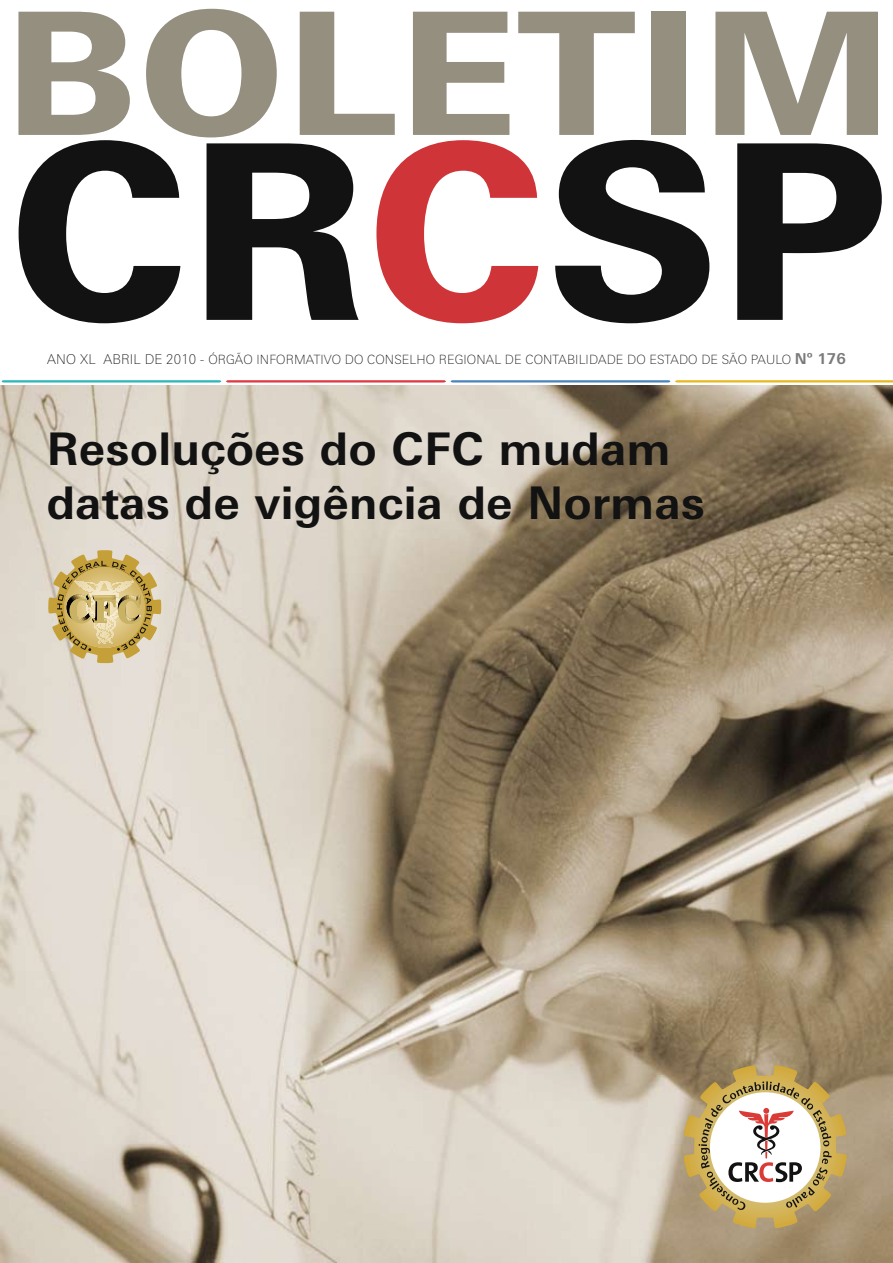
<style>
.page{position:relative;width:893px;height:1263px;background:#fff}
.page>*{position:absolute;margin:0;border:0;box-sizing:border-box;transform-origin:0 0}
.t1{font:800 244.05px "Linotype Univers Basic";color:#121212}
.t2{font:800 170.4px "Linotype Univers Basic";letter-spacing:.01em;color:#958f80;scale:1.08 1}
.t3{font:700 45px/54px "Linotype Univers Basic";letter-spacing:.01em;color:#121212}
.t4{font:100 12.75px "Linotype Univers Basic";letter-spacing:.01em;color:#121212}
.s1{color:#ce3438}
.s2{font-size:13.5px}
.s3{font-weight:700;font-size:15px;color:#787b7a}
</style>
<div class="page">
<img style="left:0;top:386px;width:893px;height:877px">
<svg style="left:2px;top:380px;width:891px;height:2px;background:#9c9986"></svg>
<svg style="left:684px;top:1065px;width:162px;height:163px"></svg>
<svg style="left:48px;top:550px;width:113px;height:113px;background:#ccb780"></svg>
<p class="t2" style="left:5px;top:-30px;width:823px">BOLETIM</p>
<p class="t1" style="left:9px;top:83px;width:880px">CR<span class="s1">C</span>SP</p>
<p class="t4" style="left:47px;top:352px;width:800px"><span class="s2">ANO XL ABRIL DE 2010 -</span> ÓRGÃO INFORMATIVO DO CONSELHO REGIONAL DE CONTABILIDADE DO ESTADO DE SÃO PAULO <span class="s3">Nº 176</span></p>
<p class="t3" style="left:47px;top:422px;width:660px">Resoluções do CFC mudam datas de vigência de Normas</p>
</div>
